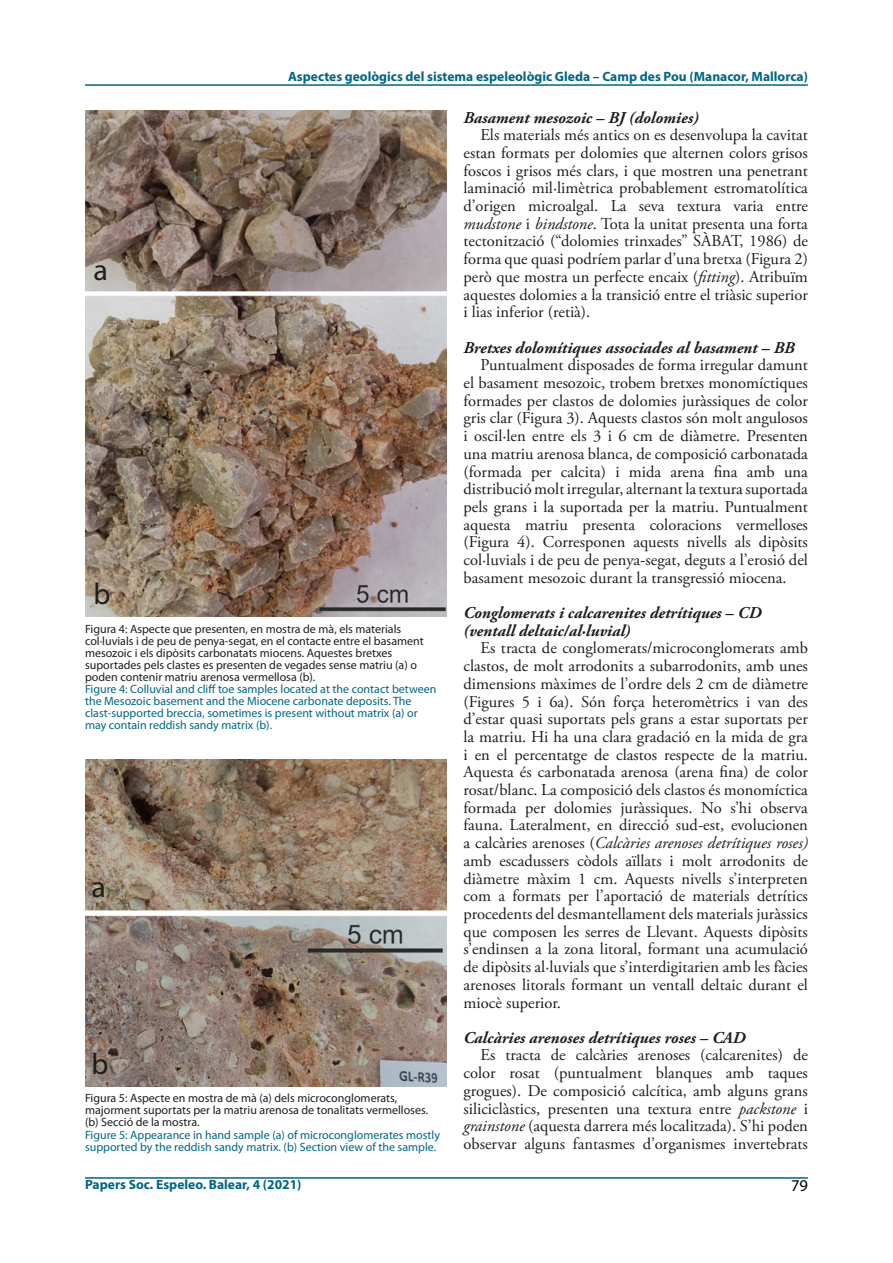
<style>
.page{position:relative;width:893px;height:1263px;background:#fff}
.page>*{position:absolute;margin:0;border:0;box-sizing:border-box;transform-origin:0 0}
.t1{font:30px "Myriad Pro";color:#1d1d1b}
.t2{font:16.5px/17.7px "Adobe Garamond Pro";color:#1d1d1b;text-align:justify}
.t3{font:italic 700 16.5px/17.7px "Adobe Garamond Pro";color:#1d1d1b}
.t4{font:16.5px "Myriad Pro";color:#000}
.t5{font:700 13.5px "Myriad Pro";color:#006585}
.t6{font:12px/12px "Myriad Pro";color:#1d1d1b}
.t7{font:12px/12px "Myriad Pro";color:#006585}
.s1{font-style:italic}
</style>
<div class="page">
<hr style="left:85px;top:84px;width:723px;height:2px;background:#006585">
<hr style="left:85px;top:1177px;width:723px;height:2px;background:#006585">
<img style="left:85px;top:111px;width:361px;height:506px">
<img style="left:85px;top:759px;width:361px;height:327px">
<p class="t5" style="left:288px;top:67px;width:521px">Aspectes geològics del sistema espeleològic Gleda – Camp des Pou (Manacor, Mallorca)</p>
<h1 class="t1" style="left:94px;top:251px;width:16px">a</h1>
<h1 class="t1" style="left:94px;top:575px;width:19px">b</h1>
<p class="t6" style="left:85px;top:623px;width:340px">Figura 4: Aspecte que presenten, en mostra de mà, els materials col·luvials i de peu de penya-segat, en el contacte entre el basament mesozoic i els dipòsits carbonatats miocens. Aquestes bretxes suportades pels clastes es presenten de vegades sense matriu (a) o poden contenir matriu arenosa vermellosa (b).</p>
<p class="t7" style="left:85px;top:683px;width:353px">Figure 4: Colluvial and cliff toe samples located at the contact between the Mesozoic basement and the Miocene carbonate deposits. The clast-supported breccia, sometimes is present without matrix (a) or may contain reddish sandy matrix (b).</p>
<h1 class="t1" style="left:91px;top:869px;width:16px">a</h1>
<h1 class="t1" style="left:91px;top:1046px;width:19px">b</h1>
<p class="t6" style="left:85px;top:1092px;width:345px">Figura 5: Aspecte en mostra de mà (a) dels microconglomerats, majorment suportats per la matriu arenosa de tonalitats vermelloses. (b) Secció de la mostra.</p>
<p class="t7" style="left:85px;top:1128px;width:356px">Figure 5: Appearance in hand sample (a) of microconglomerates mostly supported by the reddish sandy matrix. (b) Section view of the sample.</p>
<p class="t3" style="left:463px;top:109px;width:237px">Basament mesozoic – BJ (dolomies)</p>
<p class="t2" style="left:463px;top:127px;width:346px;text-indent:17px">Els materials més antics on es desenvolupa la cavitat estan formats per dolomies que alternen colors grisos foscos i grisos més clars, i que mostren una penetrant laminació mil·limètrica probablement estromatolítica d’origen microalgal. La seva textura varia entre <span class="s1">mudstone</span> i <span class="s1">bindstone</span>. Tota la unitat presenta una forta tectonització (“dolomies trinxades” SÀBAT, 1986) de forma que quasi podríem parlar d’una bretxa (Figura 2) però que mostra un perfecte encaix (<span class="s1">fitting</span>). Atribuïm aquestes dolomies a la transició entre el triàsic superior i lias inferior (retià).</p>
<p class="t3" style="left:463px;top:339px;width:333px">Bretxes dolomítiques associades al basament – BB</p>
<p class="t2" style="left:463px;top:357px;width:346px;text-indent:17px">Puntualment disposades de forma irregular damunt el basament mesozoic, trobem bretxes monomíctiques formades per clastos de dolomies juràssiques de color gris clar (Figura 3). Aquests clastos són molt angulosos i oscil·len entre els 3 i 6 cm de diàmetre. Presenten una matriu arenosa blanca, de composició carbonatada (formada per calcita) i mida arena fina amb una distribució molt irregular, alternant la textura suportada pels grans i la suportada per la matriu. Puntualment aquesta matriu presenta coloracions vermelloses (Figura 4). Corresponen aquests nivells als dipòsits col·luvials i de peu de penya-segat, deguts a l’erosió del basament mesozoic durant la transgressió miocena.</p>
<p class="t3" style="left:463px;top:604px;width:299px">Conglomerats i calcarenites detrítiques – CD (ventall deltaic/al·luvial)</p>
<p class="t2" style="left:463px;top:640px;width:346px;text-indent:17px">Es tracta de conglomerats/microconglomerats amb clastos, de molt arrodonits a subarrodonits, amb unes dimensions màximes de l’ordre dels 2 cm de diàmetre (Figures 5 i 6a). Són força heteromètrics i van des d’estar quasi suportats pels grans a estar suportats per la matriu. Hi ha una clara gradació en la mida de gra i en el percentatge de clastos respecte de la matriu.<br>Aquesta és carbonatada arenosa (arena fina) de color rosat/blanc. La composició dels clastos és monomíctica formada per dolomies juràssiques. No s’hi observa fauna. Lateralment, en direcció sud-est, evolucionen a calcàries arenoses (<span class="s1">Calcàries arenoses detrítiques roses) </span>amb escadussers còdols aïllats i molt arrodonits de diàmetre màxim 1 cm. Aquests nivells s’interpreten com a formats per l’aportació de materials detrítics procedents del desmantellament dels materials juràssics que composen les serres de Llevant. Aquests dipòsits s’endinsen a la zona litoral, formant una acumulació de dipòsits al·luvials que s’interdigitarien amb les fàcies arenoses litorals formant un ventall deltaic durant el miocè superior.</p>
<p class="t3" style="left:463px;top:1029px;width:283px">Calcàries arenoses detrítiques roses – CAD</p>
<p class="t2" style="left:463px;top:1047px;width:346px;text-indent:17px">Es tracta de calcàries arenoses (calcarenites) de color rosat (puntualment blanques amb taques grogues). De composició calcítica, amb alguns grans siliciclàstics, presenten una textura entre <span class="s1">packstone</span> i <span class="s1">grainstone</span> (aquesta darrera més localitzada). S’hi poden observar alguns fantasmes d’organismes invertebrats</p>
<p class="t5" style="left:85px;top:1176px;width:218px">Papers Soc. Espeleo. Balear, 4 (2021)</p>
<p class="t4" style="left:791px;top:1176px;width:18px">79</p>
</div>
